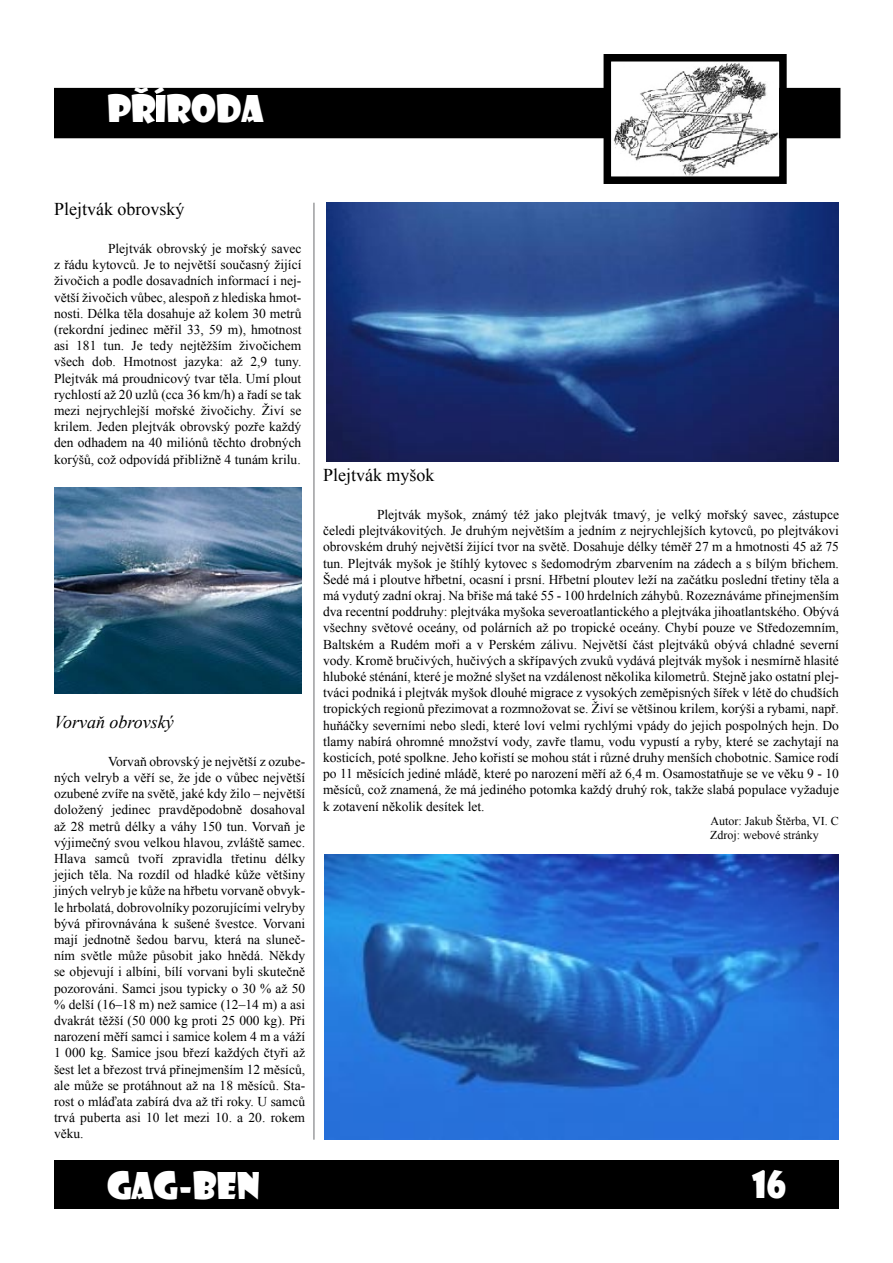
<style>
.page{position:relative;width:893px;height:1263px;background:#fff}
.page>*{position:absolute;margin:0;border:0;box-sizing:border-box;transform-origin:0 0}
.t1{font:36px "Showcard Gothic";color:#fff}
.t2{font:18px "Times New Roman";color:#000}
.t3{font:italic 18px "Times New Roman";color:#000}
.t4{font:13.5px/16.2px "Times New Roman";color:#000;text-align:justify}
.t5{font:12px/14.4px "Times New Roman";color:#000}
</style>
<div class="page">
<div style="left:55px;top:89px;width:785px;height:49px;background:#000"></div>
<div style="left:54px;top:88px;width:786px;height:50px;border:2px solid #000"></div>
<div style="left:54px;top:1160px;width:785px;height:49px;background:#000"></div>
<img style="left:613px;top:63px;width:165px;height:112px">
<div style="left:604px;top:54px;width:183px;height:130px;border:8px solid #000"></div>
<img style="left:325px;top:855px;width:514px;height:285px">
<img style="left:326px;top:203px;width:513px;height:259px">
<hr style="left:313px;top:203px;width:2px;height:937px;background:#9c9d9f">
<img style="left:54px;top:488px;width:248px;height:205px">
<h1 class="t1" style="left:106px;top:85px;width:159px">PŽÍRODA</h1>
<h1 class="t1" style="left:107px;top:84px;width:50px">pr</h1>
<h2 class="t2" style="left:54px;top:197px;width:132px">Plejtvák obrovský</h2>
<p class="t4" style="left:54px;top:240px;width:249px;text-indent:54px">Plejtvák obrovský je mořský savec z řádu kytovců. Je to největší současný žijící živočich a podle dosavadních informací i nej&shy;větší živočich vůbec, alespoň z hlediska hmot&shy;nosti. Délka těla dosahuje až kolem 30 metrů (rekordní jedinec měřil 33, 59 m), hmotnost asi 181 tun. Je tedy nejtěžším živočichem všech dob. Hmotnost jazyka: až 2,9 tuny.<br>Plejtvák má proudnicový tvar těla. Umí plout rychlostí až 20 uzlů (cca 36 km/h) a řadí se tak mezi nejrychlejší mořské živočichy. Živí se krilem. Jeden plejtvák obrovský pozře každý den odhadem na 40 miliónů těchto drobných korýšů, což odpovídá přibližně 4 tunám krilu.</p>
<h2 class="t3" style="left:54px;top:709px;width:121px">Vorvaň obrovský</h2>
<p class="t4" style="left:54px;top:753px;width:253px;text-indent:54px">Vorvaň obrovský je největší z ozube&shy;ných velryb a věří se, že jde o vůbec největší ozubené zvíře na světě, jaké kdy žilo – největší doložený jedinec pravděpodobně dosahoval až 28 metrů délky a váhy 150 tun. Vorvaň je výjimečný svou velkou hlavou, zvláště samec.<br>Hlava samců tvoří zpravidla třetinu délky jejich těla. Na rozdíl od hladké kůže většiny jiných velryb je kůže na hřbetu vorvaně obvyk&shy;le hrbolatá, dobrovolníky pozorujícími velryby bývá přirovnávána k sušené švestce. Vorvani mají jednotně šedou barvu, která na sluneč&shy;ním světle může působit jako hnědá. Někdy se objevují i albíni, bílí vorvani byli skutečně pozorováni. Samci jsou typicky o 30 % až 50 % delší (16–18 m) než samice (12–14 m) a asi dvakrát těžší (50 000 kg proti 25 000 kg). Při narození měří samci i samice kolem 4 m a váží 1 000 kg. Samice jsou březí každých čtyři až šest let a březost trvá přinejmenším 12 měsíců, ale může se protáhnout až na 18 měsíců. Sta&shy;rost o mláďata zabírá dva až tři roky. U samců trvá puberta asi 10 let mezi 10. a 20. rokem věku.</p>
<h2 class="t2" style="left:323px;top:463px;width:113px">Plejtvák myšok</h2>
<p class="t4" style="left:323px;top:506px;width:517px;text-indent:54px">Plejtvák myšok, známý též jako plejtvák tmavý, je velký mořský savec, zástupce čeledi plejtvákovitých. Je druhým největším a jedním z nejrychlejších kytovců, po plejtvákovi obrovském druhý největší žijící tvor na světě. Dosahuje délky téměř 27 m a hmotnosti 45 až 75 tun. Plejtvák myšok je štíhlý kytovec s šedomodrým zbarvením na zádech a s bílým břichem.<br>Šedé má i ploutve hřbetní, ocasní i prsní. Hřbetní ploutev leží na začátku poslední třetiny těla a má vydutý zadní okraj. Na břiše má také 55 - 100 hrdelních záhybů. Rozeznáváme přinejmenším dva recentní poddruhy: plejtváka myšoka severoatlantického a plejtváka jihoatlantského. Obývá všechny světové oceány, od polárních až po tropické oceány. Chybí pouze ve Středozemním, Baltském a Rudém moři a v Perském zálivu. Největší část plejtváků obývá chladné severní vody. Kromě bručivých, hučivých a skřípavých zvuků vydává plejtvák myšok i nesmírně hlasité hluboké sténání, které je možné slyšet na vzdálenost několika kilometrů. Stejně jako ostatní plej&shy;tváci podniká i plejtvák myšok dlouhé migrace z vysokých zeměpisných šířek v létě do chudších tropických regionů přezimovat a rozmnožovat se. Živí se většinou krilem, korýši a rybami, např. huňáčky severními nebo sledi, které loví velmi rychlými vpády do jejich pospolných hejn. Do tlamy nabírá ohromné množství vody, zavře tlamu, vodu vypustí a ryby, které se zachytají na kosticích, poté spolkne. Jeho kořistí se mohou stát i různé druhy menších chobotnic. Samice rodí po 11 měsících jediné mládě, které po narození měří až 6,4 m. Osamostatňuje se ve věku 9 - 10 měsíců, což znamená, že má jediného potomka každý druhý rok, takže slabá populace vyžaduje k zotavení několik desítek let.</p>
<p class="t5" style="left:710px;top:813px;width:130px">Autor: Jakub Štěrba, VI. C<br>Zdroj: webové stránky</p>
<h1 class="t1" style="left:107px;top:1161px;width:154px">GAG-BEN</h1>
<h1 class="t1" style="left:752px;top:1160px;width:36px">16</h1>
</div>
